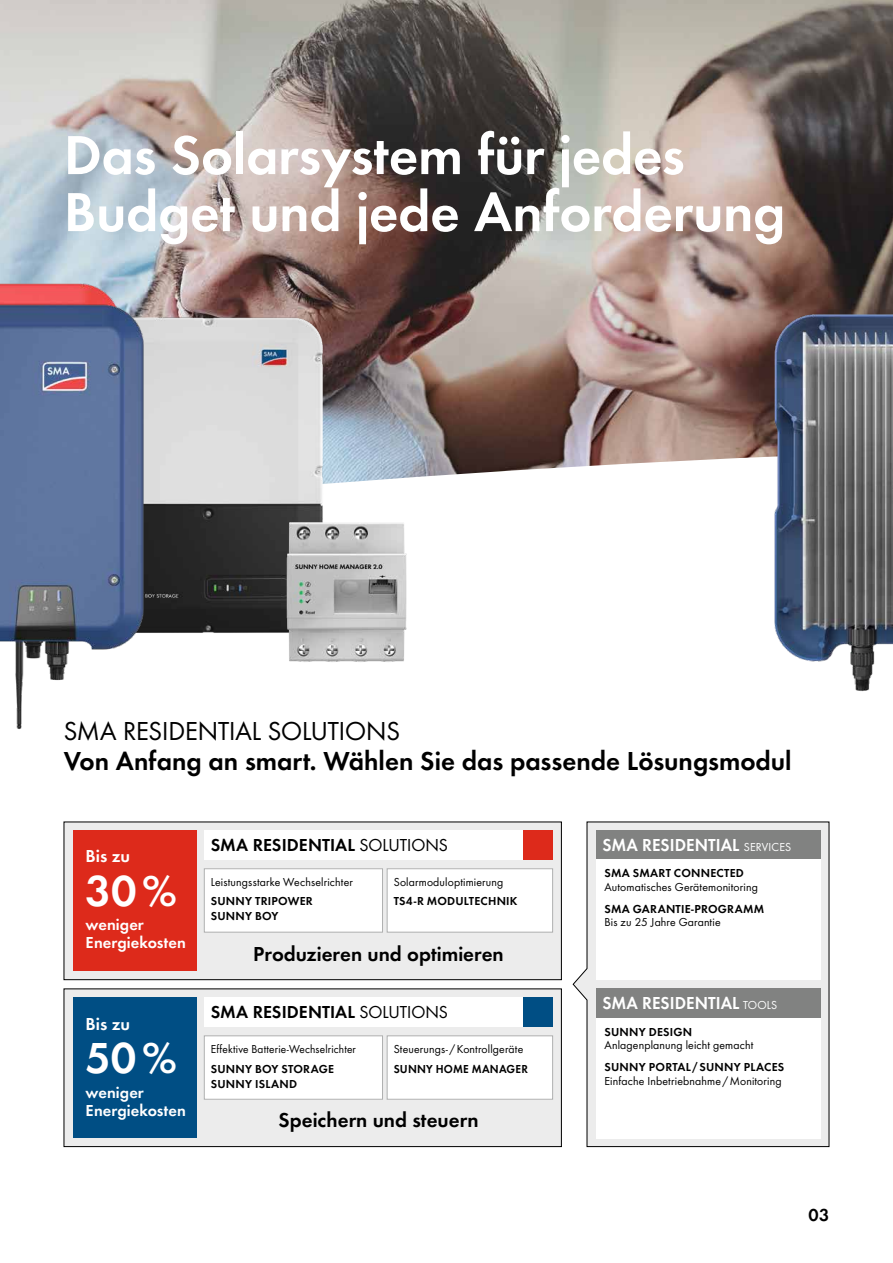
<style>
.page{position:relative;width:893px;height:1263px;background:#fff}
.page>*{position:absolute;margin:0;border:0;box-sizing:border-box;transform-origin:0 0}
.t1{font:600 57px/57px "SMA Futura Global";letter-spacing:-.005em;color:#fff}
.t2{font:600 45px "SMA Futura Global";color:#fff}
.t3{font:600 27px "SMA Futura Global";color:#000}
.t4{font:27px "SMA Futura Global";letter-spacing:-.005em;color:#000}
.t5{font:600 21px "SMA Futura Global";color:#000}
.t6{font:600 18px "SMA Futura Global";letter-spacing:.005em;color:#000}
.t7{font:600 18px "SMA Futura Global";color:#fff;scale:.95 1}
.t8{font:600 18px "SMA Futura Global";color:#fff}
.t9{font:600 16.5px/18px "SMA Futura Global";letter-spacing:.005em;color:#fff}
.t10{font:12px "SMA Futura Global";letter-spacing:.015em;color:#000}
.t11{font:600 12px/15px "SMA Futura Global";letter-spacing:.02em;color:#000}
.t12{font:12px "SMA Futura Global";letter-spacing:.015em;color:#000;scale:.96 1}
.t13{font:600 12px "SMA Futura Global";letter-spacing:.02em;color:#000;scale:.95 1}
.s1{font-weight:400}
.s2{font-weight:400;font-size:12px}
</style>
<div class="page">
<img style="left:0;top:0;width:893px;height:429px">
<svg style="left:63px;top:429px;width:767px;height:719px"></svg>
<img style="left:293px;top:298px;width:132px;height:191px">
<img style="left:293px;top:489px;width:199px;height:210px">
<img style="left:610px;top:261px;width:283px;height:533px">
<img style="left:0;top:211px;width:293px;height:621px">
<svg style="left:573px;top:821px;width:256px;height:326px"></svg>
<div style="left:64px;top:822px;width:497px;height:158px;background:#ececec"></div>
<div style="left:64px;top:822px;width:498px;height:158px;border:1px solid #000"></div>
<div style="left:596px;top:989px;width:224px;height:29px;background:#818281"></div>
<div style="left:596px;top:1018px;width:224px;height:120px;background:#fff"></div>
<div style="left:73px;top:830px;width:123px;height:141px;background:#dd2a1b"></div>
<div style="left:204px;top:830px;width:349px;height:30px;background:#fff"></div>
<div style="left:204px;top:869px;width:178px;height:63px;background:#fff"></div>
<div style="left:204px;top:868px;width:179px;height:64px;border:1px solid #afb0b0"></div>
<div style="left:596px;top:830px;width:224px;height:30px;background:#818281"></div>
<div style="left:596px;top:860px;width:224px;height:120px;background:#fff"></div>
<div style="left:387px;top:869px;width:166px;height:63px;background:#fff"></div>
<div style="left:387px;top:868px;width:166px;height:64px;border:1px solid #afb0b0"></div>
<div style="left:523px;top:830px;width:30px;height:30px;background:#dd2a1b"></div>
<div style="left:64px;top:989px;width:497px;height:157px;background:#ececec"></div>
<div style="left:64px;top:989px;width:498px;height:158px;border:1px solid #000"></div>
<div style="left:73px;top:998px;width:123px;height:140px;background:#004e84"></div>
<div style="left:204px;top:997px;width:349px;height:30px;background:#fff"></div>
<div style="left:204px;top:1036px;width:178px;height:63px;background:#fff"></div>
<div style="left:204px;top:1036px;width:179px;height:63px;border:1px solid #afb0b0"></div>
<div style="left:387px;top:1036px;width:166px;height:63px;background:#fff"></div>
<div style="left:387px;top:1036px;width:166px;height:63px;border:1px solid #afb0b0"></div>
<div style="left:523px;top:997px;width:30px;height:30px;background:#004e84"></div>
<h1 class="t1" style="left:64px;top:126px;width:723px">Das Solarsystem für jedes<br>Budget und jede Anforderung</h1>
<h3 class="t4" style="left:64px;top:714px;width:338px">SMA RESIDENTIAL SOLUTIONS</h3>
<h3 class="t3" style="left:64px;top:744px;width:729px">Von Anfang an smart. Wählen Sie das passende Lösungsmodul</h3>
<h3 class="t8" style="left:86px;top:845px;width:46px">Bis zu</h3>
<h2 class="t2" style="left:86px;top:864px;width:93px">30%</h2>
<h3 class="t9" style="left:86px;top:915px;width:102px">weniger<br>Energiekosten</h3>
<h3 class="t8" style="left:86px;top:1013px;width:46px">Bis zu</h3>
<h2 class="t2" style="left:86px;top:1031px;width:93px">50%</h2>
<h3 class="t9" style="left:86px;top:1083px;width:102px">weniger<br>Energiekosten</h3>
<h3 class="t6" style="left:211px;top:834px;width:239px">SMA RESIDENTIAL <span class="s1">SOLUTIONS</span></h3>
<p class="t10" style="left:211px;top:875px;width:144px">Leistungsstarke Wechselrichter</p>
<p class="t11" style="left:211px;top:894px;width:104px">SUNNY TRIPOWER<br>SUNNY BOY</p>
<p class="t10" style="left:394px;top:875px;width:111px">Solarmoduloptimierung</p>
<p class="t11" style="left:394px;top:894px;width:125px">TS4-R MODULTECHNIK</p>
<h3 class="t5" style="left:253px;top:941px;width:252px">Produzieren und optimieren</h3>
<h3 class="t6" style="left:211px;top:1001px;width:239px">SMA RESIDENTIAL <span class="s1">SOLUTIONS</span></h3>
<p class="t12" style="left:211px;top:1042px;width:153px">Effektive Batterie-Wechselrichter</p>
<p class="t11" style="left:211px;top:1061px;width:125px">SUNNY BOY STORAGE<br>SUNNY ISLAND</p>
<p class="t10" style="left:394px;top:1042px;width:131px">Steuerungs- /Kontrollgeräte</p>
<p class="t13" style="left:394px;top:1061px;width:143px">SUNNY HOME MANAGER</p>
<h3 class="t5" style="left:278px;top:1107px;width:202px">Speichern und steuern</h3>
<h3 class="t7" style="left:602px;top:834px;width:200px">SMA RESIDENTIAL <span class="s2">SERVICES</span></h3>
<p class="t11" style="left:604px;top:866px;width:141px">SMA SMART CONNECTED</p>
<p class="t10" style="left:604px;top:880px;width:155px">Automatisches Gerätemonitoring</p>
<p class="t11" style="left:604px;top:901px;width:161px">SMA GARANTIE-PROGRAMM</p>
<p class="t10" style="left:604px;top:915px;width:118px">Bis zu 25 Jahre Garantie</p>
<h3 class="t7" style="left:602px;top:992px;width:186px">SMA RESIDENTIAL <span class="s2">TOOLS</span></h3>
<p class="t11" style="left:604px;top:1024px;width:89px">SUNNY DESIGN</p>
<p class="t10" style="left:604px;top:1038px;width:150px">Anlagenplanung leicht gemacht</p>
<p class="t11" style="left:604px;top:1059px;width:181px">SUNNY PORTAL/SUNNY PLACES</p>
<p class="t10" style="left:604px;top:1073px;width:179px">Einfache Inbetriebnahme /Monitoring</p>
<h3 class="t6" style="left:809px;top:1204px;width:22px">03</h3>
</div>
